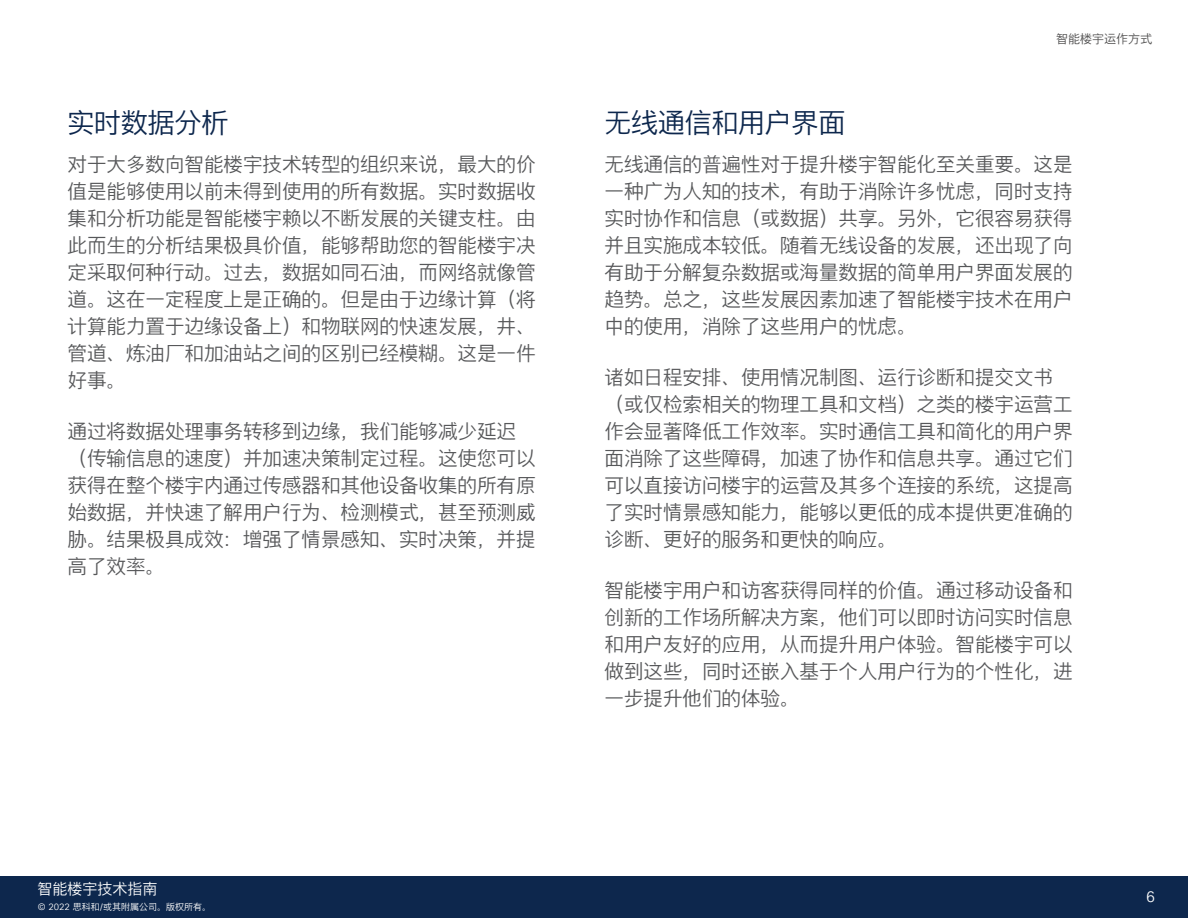
<style>
.page{position:relative;width:1188px;height:918px;background:#fff}
.page>*{position:absolute;margin:0;border:0;box-sizing:border-box;transform-origin:0 0}
.Subhead2_midnight_bl{font:27px "Cisco Sans CHS Light";letter-spacing:-.01em;color:#0d274d}
.Body_13_16_5{font:19.5px/27px "Cisco Sans CHS Light";color:#57585a;text-align:justify}
.t1{font:15px "Cisco Sans CHS Light";color:#fff}
.t2{font:15px "Cisco Sans TT Light";color:#fff}
.t3{font:12px "Cisco Sans CHS Light";color:#4d4c4c}
.t4{font:9px "Cisco Sans CHS Light";color:#fff}
.s1{font-family:"Cisco Sans TT Light"}
</style>
<div class="page">
<div style="left:0;top:876px;width:1188px;height:42px;background:#0d274d"></div>
<p class="Subhead2_midnight_bl" style="left:68px;top:105px;width:162px">实时数据分析</p>
<p class="Body_13_16_5" style="left:68px;top:150px;width:469px">对于大多数向智能楼宇技术转型的组织来说，最大的价值是能够使用以前未得到使用的所有数据。实时数据收集和分析功能是智能楼宇赖以不断发展的关键支柱。由此而生的分析结果极具价值，能够帮助您的智能楼宇决定采取何种行动。过去，数据如同石油，而网络就像管道。这在一定程度上是正确的。但是由于边缘计算（将计算能力置于边缘设备上）和物联网的快速发展，井、管道、炼油厂和加油站之间的区别已经模糊。这是一件好事。</p>
<p class="Body_13_16_5" style="left:68px;top:417px;width:469px;text-align:left">通过将数据处理事务转移到边缘，我们能够减少延迟（传输信息的速度）并加速决策制定过程。这使您可以获得在整个楼宇内通过传感器和其他设备收集的所有原始数据，并快速了解用户行为、检测模式，甚至预测威胁。结果极具成效：增强了情景感知、实时决策，并提高了效率。</p>
<p class="t3" style="left:1056px;top:31px;width:97px">智能楼宇运作方式</p>
<p class="Subhead2_midnight_bl" style="left:604px;top:105px;width:242px">无线通信和用户界面</p>
<p class="Body_13_16_5" style="left:604px;top:150px;width:469px">无线通信的普遍性对于提升楼宇智能化至关重要。这是一种广为人知的技术，有助于消除许多忧虑，同时支持实时协作和信息（或数据）共享。另外，它很容易获得并且实施成本较低。随着无线设备的发展，还出现了向有助于分解复杂数据或海量数据的简单用户界面发展的趋势。总之，这些发展因素加速了智能楼宇技术在用户中的使用，消除了这些用户的忧虑。</p>
<p class="Body_13_16_5" style="left:604px;top:363px;width:469px;text-align:left">诸如日程安排、使用情况制图、运行诊断和提交文书（或仅检索相关的物理工具和文档）之类的楼宇运营工作会显著降低工作效率。实时通信工具和简化的用户界面消除了这些障碍，加速了协作和信息共享。通过它们可以直接访问楼宇的运营及其多个连接的系统，这提高了实时情景感知能力，能够以更低的成本提供更准确的诊断、更好的服务和更快的响应。</p>
<p class="Body_13_16_5" style="left:604px;top:576px;width:469px">智能楼宇用户和访客获得同样的价值。通过移动设备和创新的工作场所解决方案，他们可以即时访问实时信息和用户友好的应用，从而提升用户体验。智能楼宇可以做到这些，同时还嵌入基于个人用户行为的个性化，进一步提升他们的体验。</p>
<p class="t1" style="left:38px;top:879px;width:121px">智能楼宇技术指南</p>
<p class="t4" style="left:38px;top:901px;width:175px"><span class="s1">© 2022</span> 思科和<span class="s1">/</span>或其附属公司。版权所有。</p>
<p class="t2" style="left:1146px;top:887px;width:10px">6</p>
</div>
